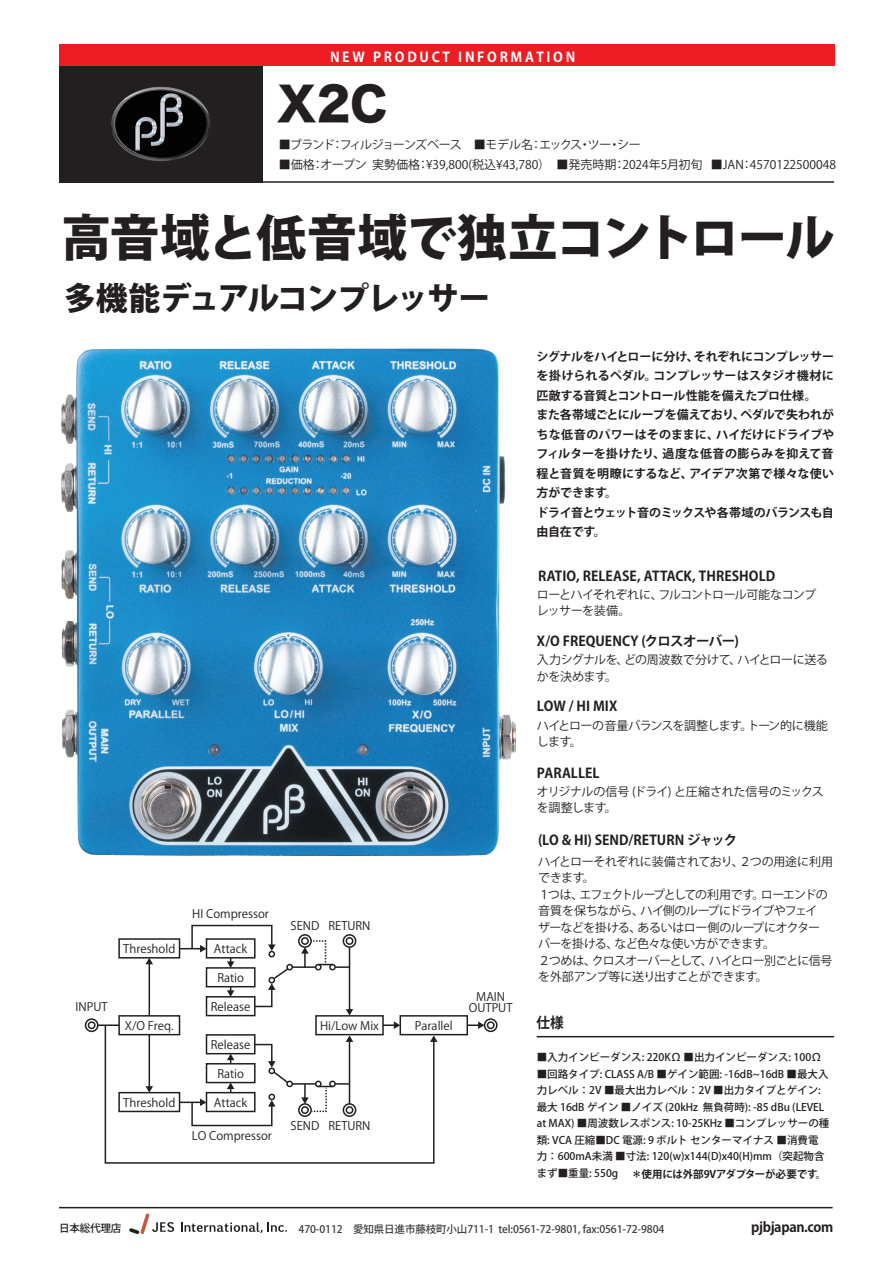
<style>
.page{position:relative;width:893px;height:1263px;background:#fff}
.page>*{position:absolute;margin:0;border:0;box-sizing:border-box;transform-origin:0 0}
.t1{font:800 49.5px "Koz Go Pro";letter-spacing:-.025em;color:#231f20}
.t2{font:45.45px "Hira Kaku Std N W8";color:#231f20;scale:.96 1}
.t3{font:800 31.8px "Koz Go Pro";letter-spacing:-.055em;color:#231f20}
.t4{font:700 14.7px "Koz Go Pro";color:#231f20;scale:.92 1}
.t5{font:700 13.5px "Koz Go Pr 6 N";letter-spacing:.005em;color:#231f20}
.t6{font:700 13.5px "Koz Go Pro";letter-spacing:.2em;color:#fff}
.t7{font:700 13.5px "Koz Go Pro";letter-spacing:-.025em;color:#231f20}
.t8{font:12px/16.5px "Koz Go Pr 6 N";letter-spacing:-.04em;color:#231f20}
.t9{font:700 12px/19.5px "Koz Go Pr 6 N";letter-spacing:-.01em;color:#231f20}
.t10{font:12px "Koz Go Pro";color:#231f20}
.t11{font:12px "Koz Go Pro";letter-spacing:-.08em;color:#231f20}
.t12{font:11.7px/11.7px "Koz Go Pro";color:#231f20;text-align:center}
.t13{font:500 10.5px/16.5px "Koz Go Pr 6 N";color:#231f20}
.t14{font:500 10.5px "Koz Go Pro";letter-spacing:-.01em;color:#3e3e3f}
.t15{font:700 10.5px "Koz Go Pr 6 N";letter-spacing:-.025em;color:#231f20}
.t16{font:500 10.5px "Koz Go Pro";letter-spacing:-.01em;color:#231f20}
.s1{font-weight:400}
</style>
<div class="page">
<div style="left:59px;top:45px;width:775px;height:21px;background:#ee1d23"></div>
<hr style="left:59px;top:1207px;width:774px;height:1px;background:#231f20">
<svg style="left:59px;top:66px;width:203px;height:115px;background:#242122"></svg>
<hr style="left:59px;top:181px;width:775px;height:2px;background:#231f20">
<svg style="left:181px;top:1222px;width:106px;height:11px"></svg>
<svg style="left:129px;top:1213px;width:45px;height:21px"></svg>
<img style="left:111px;top:87px;width:51px;height:57px">
<hr style="left:537px;top:1036px;width:297px;height:1px;background:#231f20">
<img style="left:61px;top:348px;width:456px;height:508px">
<hr style="left:98px;top:1024px;width:21px;height:2px;background:#231f20">
<div style="left:118px;top:1015px;width:62px;height:20px;border:2px solid #231f20"></div>
<div style="left:315px;top:1015px;width:69px;height:20px;border:2px solid #231f20"></div>
<div style="left:400px;top:1015px;width:68px;height:20px;border:2px solid #231f20"></div>
<div style="left:118px;top:938px;width:62px;height:20px;border:2px solid #231f20"></div>
<div style="left:206px;top:938px;width:50px;height:20px;border:2px solid #231f20"></div>
<div style="left:206px;top:967px;width:50px;height:20px;border:2px solid #231f20"></div>
<hr style="left:149px;top:963px;width:1px;height:52px;background:#231f20">
<svg style="left:146px;top:958px;width:7px;height:6px"></svg>
<svg style="left:227px;top:958px;width:7px;height:10px"></svg>
<div style="left:206px;top:996px;width:50px;height:20px;border:2px solid #231f20"></div>
<svg style="left:227px;top:987px;width:7px;height:10px"></svg>
<svg style="left:179px;top:924px;width:97px;height:28px"></svg>
<div style="left:268px;top:951px;width:7px;height:6px;border:2px solid #231f20;border-radius:50%"></div>
<div style="left:286px;top:964px;width:7px;height:6px;border:2px solid #231f20;border-radius:50%"></div>
<svg style="left:253px;top:967px;width:37px;height:41px"></svg>
<div style="left:85px;top:1018px;width:14px;height:14px;border:2px solid #231f20;border-radius:50%"></div>
<div style="left:88px;top:1021px;width:8px;height:8px;border:2px solid #231f20;border-radius:50%"></div>
<div style="left:484px;top:1018px;width:14px;height:14px;border:2px solid #231f20;border-radius:50%"></div>
<div style="left:487px;top:1021px;width:8px;height:8px;border:2px solid #231f20;border-radius:50%"></div>
<div style="left:315px;top:964px;width:7px;height:6px;border:2px solid #231f20;border-radius:50%"></div>
<hr style="left:292px;top:966px;width:24px;height:2px;background:#231f20">
<div style="left:329px;top:964px;width:7px;height:6px;border:2px solid #231f20;border-radius:50%"></div>
<div style="left:298px;top:934px;width:14px;height:14px;border:2px solid #231f20;border-radius:50%"></div>
<div style="left:301px;top:937px;width:8px;height:8px;border:2px solid #231f20;border-radius:50%"></div>
<div style="left:343px;top:934px;width:13px;height:14px;border:2px solid #231f20;border-radius:50%"></div>
<div style="left:346px;top:937px;width:7px;height:8px;border:2px solid #231f20;border-radius:50%"></div>
<hr style="left:349px;top:947px;width:1px;height:63px;background:#231f20">
<svg style="left:346px;top:1009px;width:7px;height:6px"></svg>
<svg style="left:383px;top:1021px;width:17px;height:3px"></svg>
<svg style="left:467px;top:1021px;width:18px;height:8px"></svg>
<svg style="left:104px;top:1024px;width:331px;height:140px"></svg>
<svg style="left:430px;top:1035px;width:7px;height:7px"></svg>
<svg style="left:301px;top:939px;width:48px;height:29px"></svg>
<svg style="left:301px;top:1083px;width:48px;height:30px"></svg>
<p class="t6" style="left:330px;top:48px;width:247px">NEW PRODUCT INFORMATION</p>
<h2 class="t2" style="left:277px;top:79px;width:117px">X2C</h2>
<p class="t11" style="left:279px;top:137px;width:363px">■ブランド：フィルジョーンズベース　■モデル名：エックス・ツー・シー</p>
<p class="t10" style="left:279px;top:157px;width:559px">■価格：オープン 実勢価格：¥39,800(税込¥43,780）　■発売時期：2024年5月初旬 ■JAN：4570122500048</p>
<h1 class="t1" style="left:62px;top:206px;width:775px">高音域と低音域で独立コントロール</h1>
<h3 class="t3" style="left:64px;top:278px;width:428px">多機能デュアルコンプレッサー</h3>
<p class="t12" style="left:192px;top:908px;width:78px">HI Compressor</p>
<p class="t12" style="left:291px;top:920px;width:81px">SEND RETURN</p>
<p class="t12" style="left:123px;top:943px;width:54px">Threshold</p>
<p class="t12" style="left:214px;top:943px;width:35px">Attack</p>
<p class="t12" style="left:217px;top:972px;width:28px">Ratio</p>
<p class="t12" style="left:211px;top:1001px;width:41px">Release</p>
<p class="t12" style="left:211px;top:1039px;width:41px">Release</p>
<p class="t12" style="left:217px;top:1068px;width:28px">Ratio</p>
<p class="t12" style="left:214px;top:1097px;width:35px">Attack</p>
<p class="t12" style="left:76px;top:1001px;width:34px">INPUT</p>
<p class="t12" style="left:469px;top:991px;width:45px">MAIN<br>OUTPUT</p>
<p class="t12" style="left:125px;top:1020px;width:50px">X/O Freq.</p>
<p class="t12" style="left:320px;top:1020px;width:61px">Hi/Low Mix</p>
<p class="t12" style="left:415px;top:1020px;width:39px">Parallel</p>
<p class="t12" style="left:123px;top:1097px;width:54px">Threshold</p>
<p class="t12" style="left:192px;top:1130px;width:82px">LO Compressor</p>
<p class="t12" style="left:291px;top:1120px;width:81px">SEND RETURN</p>
<p class="t9" style="left:537px;top:347px;width:299px">シグナルをハイとローに分け、それぞれにコンプレッサーを掛けられるペダル。コンプレッサーはスタジオ機材に匹敵する音質とコントロール性能を備えたプロ仕様。<br>また各帯域ごとにループを備えており、ペダルで失われがちな低音のパワーはそのままに、ハイだけにドライブやフィルターを掛けたり、過度な低音の膨らみを抑えて音程と音質を明瞭にするなど、アイデア次第で様々な使い方ができます。<br>ドライ音とウェット音のミックスや各帯域のバランスも自由自在です。</p>
<p class="t5" style="left:538px;top:569px;width:239px">RATIO, RELEASE, ATTACK, THRESHOLD</p>
<p class="t8" style="left:537px;top:586px;width:281px">ローとハイそれぞれに、フルコントロール可能なコンプレッサーを装備。</p>
<p class="t5" style="left:537px;top:633px;width:204px">X/O FREQUENCY (クロスオーバー)</p>
<p class="t8" style="left:537px;top:652px;width:293px">入力シグナルを、どの周波数で分けて、ハイとローに送るかを決めます。</p>
<p class="t5" style="left:537px;top:699px;width:82px">LOW / HI MIX</p>
<p class="t8" style="left:537px;top:717px;width:293px">ハイとローの音量バランスを調整します。トーン的に機能します。</p>
<p class="t5" style="left:537px;top:765px;width:64px">PARALLEL</p>
<p class="t8" style="left:537px;top:783px;width:289px">オリジナルの信号 (ドライ) と圧縮された信号のミックスを調整します。</p>
<p class="t5" style="left:538px;top:833px;width:201px">(LO &amp; HI) SEND/RETURN ジャック</p>
<p class="t8" style="left:538px;top:853px;width:296px">ハイとローそれぞれに装備されており、２つの用途に利用できます。<br>１つは、エフェクトループとしての利用です。ローエンドの音質を保ちながら、ハイ側のループにドライブやフェイ<br>ザーなどを掛ける、あるいはロー側のループにオクターバーを掛ける、など色々な使い方ができます。<br>２つめは、クロスオーバーとして、ハイとロー別ごとに信号を外部アンプ等に送り出すことができます。</p>
<p class="t4" style="left:537px;top:1013px;width:31px">仕様</p>
<p class="t13" style="left:537px;top:1049px;width:286px"><span class="s1">■</span>入力インピーダンス: 220KΩ <span class="s1">■</span>出力インピーダンス: 100Ω</p>
<p class="t13" style="left:537px;top:1066px;width:294px"><span class="s1">■</span>回路タイプ: CLASS A/B <span class="s1">■</span>ゲイン範囲: -16dB~16dB <span class="s1">■</span>最大入力レベル：2V <span class="s1">■</span>最大出力レベル：2V <span class="s1">■</span>出力タイプとゲイン:最大 16dB ゲイン <span class="s1">■</span>ノイズ (20kHz 無負荷時): -85 dBu (LEVEL at MAX) <span class="s1">■</span>周波数レスポンス: 10-25KHz <span class="s1">■</span>コンプレッサーの種類: VCA 圧縮<span class="s1">■</span>DC 電源: 9 ボルト センターマイナス <span class="s1">■</span>消費電力：600mA未満 <span class="s1">■</span>寸法: 120(w)x144(D)x40(H)mm（突起物含まず<span class="s1">■</span>重量: 550g</p>
<p class="t15" style="left:632px;top:1168px;width:196px">＊使用には外部9Vアダプターが必要です。</p>
<p class="t16" style="left:59px;top:1221px;width:64px">日本総代理店</p>
<p class="t14" style="left:299px;top:1222px;width:367px">470-0112　愛知県日進市藤枝町小山711-1 tel:0561-72-9801, fax:0561-72-9804</p>
<p class="t7" style="left:751px;top:1218px;width:84px">pjbjapan.com</p>
</div>
